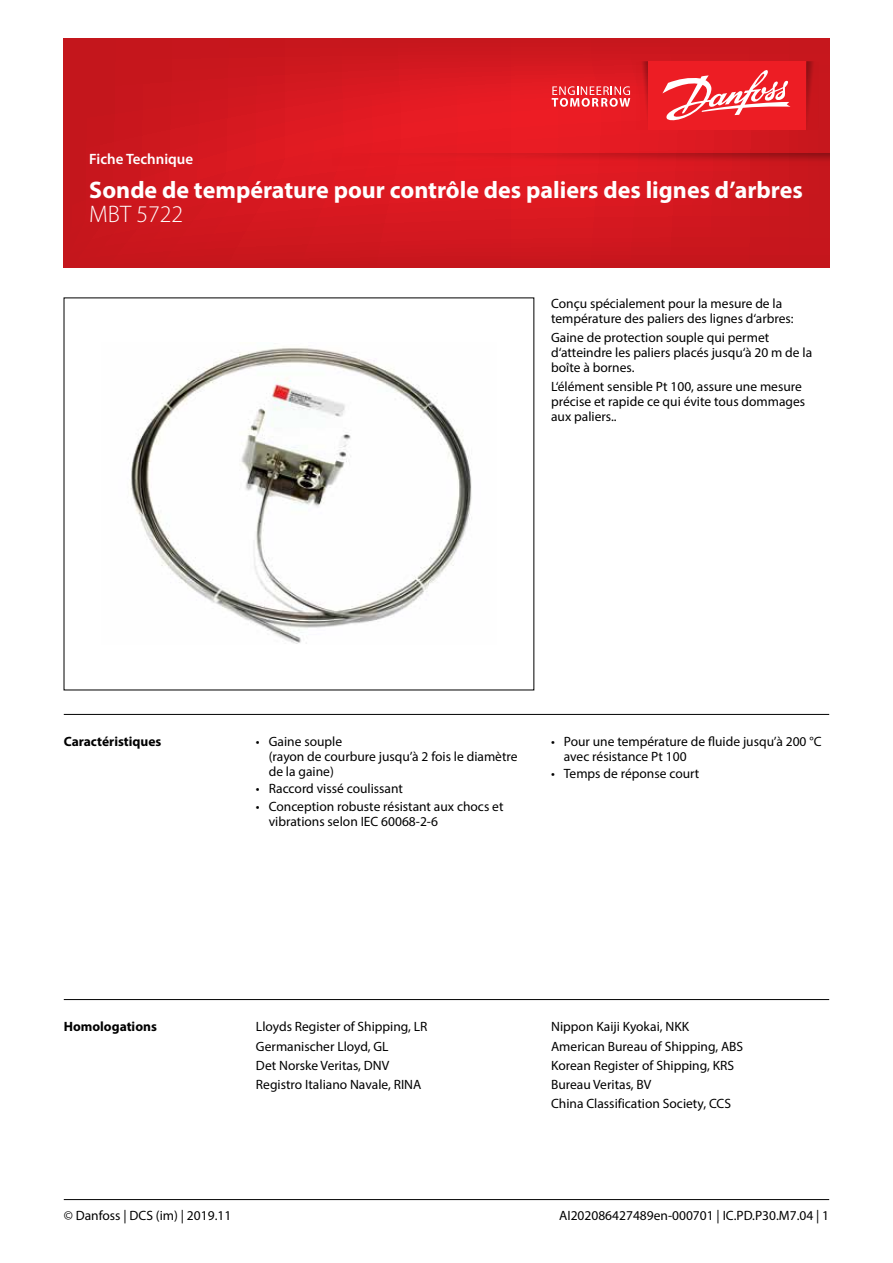
<style>
.page{position:relative;width:893px;height:1263px;background:#fff}
.page>*{position:absolute;margin:0;border:0;box-sizing:border-box;transform-origin:0 0}
.t1{font:700 24px "Myriad Pro";color:#fff}
.t2{font:300 24px "Myriad Pro";color:#fff}
.t3{font:600 15px "Myriad Pro";color:#fff}
.t4{font:13.5px/15px "Myriad Pro";color:#000}
.t5{font:700 13.5px "Myriad Pro";color:#000}
</style>
<div class="page">
<svg style="left:64px;top:38px;width:765px;height:230px;background:#d2181f"></svg>
<svg style="left:806px;top:61px;width:13px;height:69px"></svg>
<svg style="left:636px;top:61px;width:12px;height:69px"></svg>
<div style="left:648px;top:61px;width:158px;height:69px;background:#ed1d24"></div>
<svg style="left:552px;top:86px;width:78px;height:21px;background:#ef696e"></svg>
<svg style="left:662px;top:70px;width:128px;height:51px"></svg>
<svg style="left:332px;top:153px;width:497px;height:13px;background:#d3171f"></svg>
<hr style="left:64px;top:1199px;width:765px;height:1px;background:#000">
<hr style="left:64px;top:714px;width:765px;height:1px;background:#000">
<hr style="left:64px;top:999px;width:765px;height:1px;background:#000">
<img style="left:130px;top:348px;width:342px;height:296px">
<p class="t3" style="left:89px;top:150px;width:105px">Fiche Technique</p>
<h1 class="t1" style="left:89px;top:174px;width:715px">Sonde de température pour contrôle des paliers des lignes d’arbres</h1>
<h1 class="t2" style="left:89px;top:199px;width:95px">MBT 5722</h1>
<p class="t4" style="left:551px;top:296px;width:244px">Conçu spécialement pour la mesure de la température des paliers des lignes d‘arbres:</p>
<p class="t4" style="left:551px;top:330px;width:263px">Gaine de protection souple qui permet d‘atteindre les paliers placés jusqu‘à 20 m de la boîte à bornes.</p>
<p class="t4" style="left:551px;top:379px;width:256px">L‘élément sensible Pt 100, assure une mesure précise et rapide ce qui évite tous dommages aux paliers..</p>
<p class="t5" style="left:64px;top:733px;width:99px">Caractéristiques</p>
<p class="t4" style="left:269px;top:734px;width:250px;text-indent:-13px">• Gaine souple<br>(rayon de courbure jusqu’à 2 fois le diamètre de la gaine)</p>
<p class="t4" style="left:256px;top:781px;width:149px">• Raccord vissé coulissant</p>
<p class="t4" style="left:269px;top:798px;width:236px;text-indent:-13px">• Conception robuste résistant aux chocs et vibrations selon IEC 60068-2-6</p>
<p class="t4" style="left:564px;top:734px;width:259px;text-indent:-13px">• Pour une température de fluide jusqu’à 200 °C avec résistance Pt 100</p>
<p class="t4" style="left:551px;top:766px;width:150px">• Temps de réponse court</p>
<p class="t5" style="left:64px;top:1018px;width:95px">Homologations</p>
<p class="t4" style="left:256px;top:1017px;width:173px;line-height:19.2px">Lloyds Register of Shipping, LR<br>Germanischer Lloyd, GL<br>Det Norske Veritas, DNV<br>Registro Italiano Navale, RINA</p>
<p class="t4" style="left:551px;top:1017px;width:194px;line-height:19.2px">Nippon Kaiji Kyokai, NKK<br>American Bureau of Shipping, ABS<br>Korean Register of Shipping, KRS<br>Bureau Veritas, BV<br>China Classification Society, CCS</p>
<p class="t4" style="left:64px;top:1208px;width:169px">© Danfoss | DCS (im) | 2019.11</p>
<p class="t4" style="left:559px;top:1208px;width:271px">AI202086427489en-000701 | IC.PD.P30.M7.04 | 1</p>
</div>
